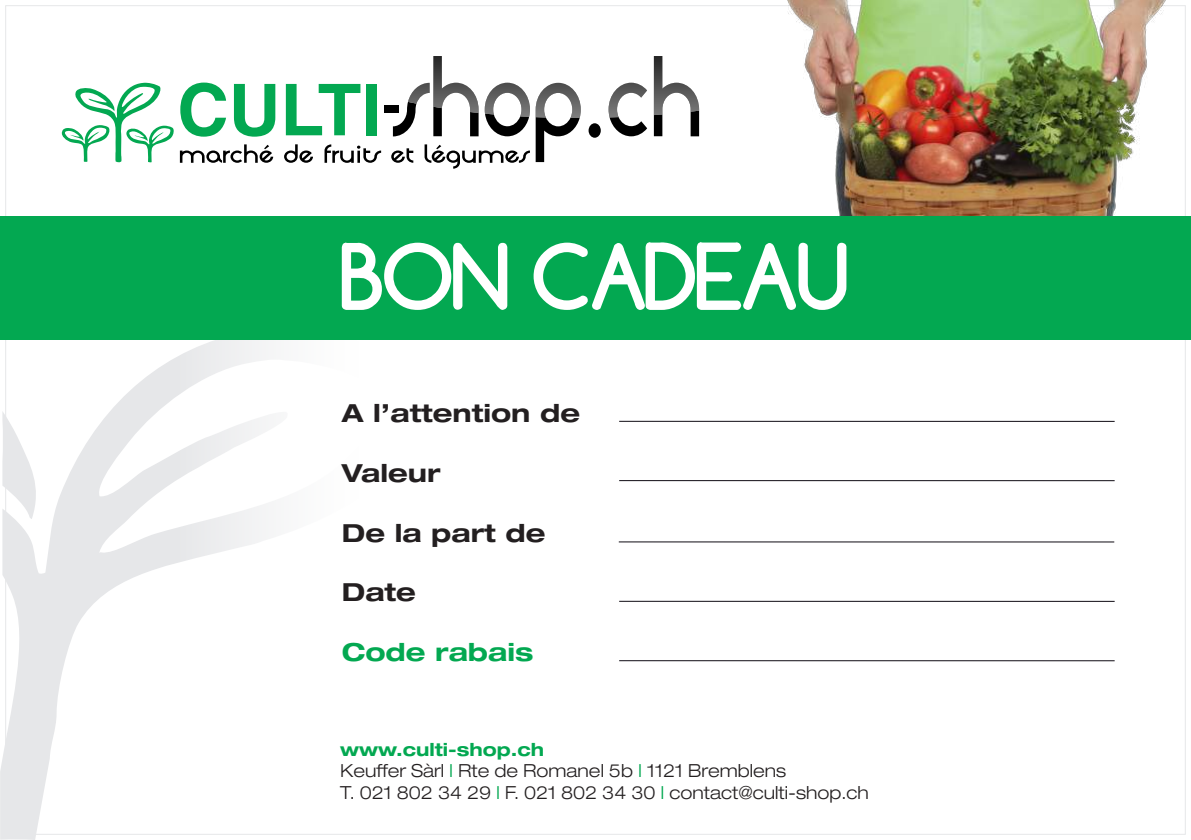
<style>
.page{position:relative;width:1191px;height:840px;background:#fff}
.page>*{position:absolute;margin:0;border:0;box-sizing:border-box;transform-origin:0 0}
.t1{font:700 92px "Comfortaa";color:#fff}
.t2{font:700 expanded 24.8px "Helvetica Neue";color:#231f20;scale:1.05 1}
.t3{font:700 expanded 24.8px "Helvetica Neue";color:#03a851;scale:1.05 1}
.t4{font:300 expanded 18px/21.6px "Helvetica Neue";color:#231f20}
.s1{font-weight:700;color:#03a851}
.s2{color:#03a851}
</style>
<div class="page">
<svg style="left:0;top:339px;width:439px;height:500px"></svg>
<svg style="left:168px;top:339px;width:320px;height:222px"></svg>
<svg style="left:61px;top:83px;width:113px;height:79px"></svg>
<div style="left:588px;top:123px;width:13px;height:15px;background:#000;border-radius:50%"></div>
<div style="left:384px;top:105px;width:14px;height:8px;background:#000"></div>
<svg style="left:608px;top:83px;width:39px;height:53px"></svg>
<svg style="left:654px;top:56px;width:45px;height:80px"></svg>
<svg style="left:180px;top:82px;width:46px;height:55px"></svg>
<svg style="left:234px;top:84px;width:41px;height:53px"></svg>
<svg style="left:286px;top:84px;width:74px;height:51px"></svg>
<div style="left:366px;top:84px;width:11px;height:51px;background:#03a851"></div>
<svg style="left:180px;top:144px;width:93px;height:19px"></svg>
<svg style="left:284px;top:144px;width:29px;height:19px"></svg>
<svg style="left:324px;top:144px;width:57px;height:19px"></svg>
<svg style="left:391px;top:56px;width:190px;height:112px"></svg>
<img style="left:787px;top:0;width:378px;height:216px">
<div style="left:0;top:216px;width:1191px;height:123px;background:#03a851"></div>
<h1 class="t1" style="left:342px;top:223px;width:509px">BON CADEAU</h1>
<h2 class="t2" style="left:342px;top:397px;width:228px">A l’attention de</h2>
<h2 class="t2" style="left:342px;top:457px;width:95px">Valeur</h2>
<h2 class="t2" style="left:342px;top:517px;width:195px">De la part de</h2>
<h2 class="t2" style="left:342px;top:576px;width:72px">Date</h2>
<h2 class="t3" style="left:342px;top:636px;width:184px">Code rabais</h2>
<p class="t4" style="left:340px;top:737px;width:530px"><span class="s1">www.culti-shop.ch<br></span>Keuffer Sàrl <span class="s2">I</span> Rte de Romanel 5b <span class="s2">I</span> 1121 Bremblens<br>T. 021 802 34 29 <span class="s2">I</span> F. 021 802 34 30 <span class="s2">I</span> contact@culti-shop.ch</p>
</div>
